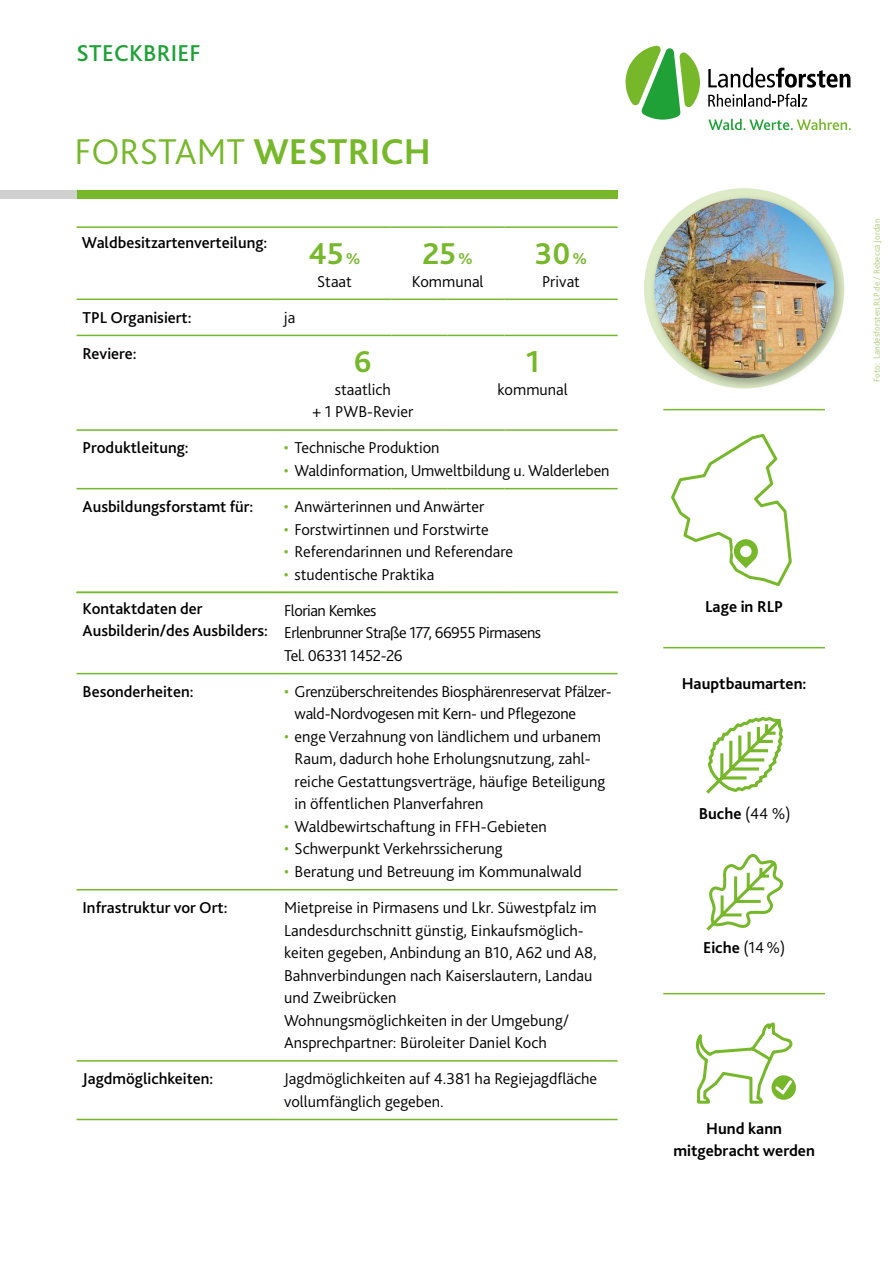
<style>
.page{position:relative;width:893px;height:1263px;background:#fff}
.page>*{position:absolute;margin:0;border:0;box-sizing:border-box;transform-origin:0 0}
.t1{font:300 37.5px "Bliss 2";color:#76b82a}
.t2{font:700 31.5px "Bliss 2";color:#76b82a}
.t3{font:500 24px "Bliss 2";letter-spacing:.01em;color:#1fa138}
.t4{font:300 16.5px/22.5px "Bliss 2";color:#000}
.t5{font:500 16.5px/22.5px "Bliss 2";color:#000}
.t6{font:300 16.5px/22.5px "Bliss 2";letter-spacing:-.02em;color:#000}
.t7{font:700 16.5px/22.5px "Bliss 2";color:#000;text-align:center}
.t8{font:300 16.5px "Bliss 2";letter-spacing:-.03em;color:#000}
.t9{font:9px "Bliss 2";color:#b6d484}
.s1{font-weight:700}
.s2{font-size:16.5px}
.s3{color:#76b82a}
.s4{font-weight:300}
</style>
<div class="page">
<svg style="left:625px;top:45px;width:75px;height:75px"></svg>
<svg style="left:708px;top:94px;width:99px;height:13px"></svg>
<svg style="left:708px;top:68px;width:142px;height:20px"></svg>
<svg style="left:708px;top:119px;width:143px;height:11px"></svg>
<div style="left:77px;top:190px;width:541px;height:9px;background:#76b82a"></div>
<div style="left:0;top:190px;width:77px;height:9px;background:#d0d0d0"></div>
<hr style="left:77px;top:226px;width:201px;height:2px;background:#76b82a">
<hr style="left:278px;top:226px;width:113px;height:2px;background:#76b82a">
<hr style="left:391px;top:226px;width:57px;height:2px;background:#76b82a">
<hr style="left:448px;top:226px;width:56px;height:2px;background:#76b82a">
<hr style="left:504px;top:226px;width:114px;height:2px;background:#76b82a">
<hr style="left:77px;top:299px;width:201px;height:1px;background:#76b82a">
<hr style="left:278px;top:299px;width:113px;height:1px;background:#76b82a">
<hr style="left:391px;top:299px;width:57px;height:1px;background:#76b82a">
<hr style="left:448px;top:299px;width:56px;height:1px;background:#76b82a">
<hr style="left:504px;top:299px;width:114px;height:1px;background:#76b82a">
<hr style="left:77px;top:335px;width:201px;height:1px;background:#76b82a">
<hr style="left:278px;top:335px;width:113px;height:1px;background:#76b82a">
<hr style="left:391px;top:335px;width:57px;height:1px;background:#76b82a">
<hr style="left:448px;top:335px;width:56px;height:1px;background:#76b82a">
<hr style="left:504px;top:335px;width:114px;height:1px;background:#76b82a">
<hr style="left:77px;top:429px;width:201px;height:2px;background:#76b82a">
<hr style="left:278px;top:429px;width:113px;height:2px;background:#76b82a">
<hr style="left:391px;top:429px;width:57px;height:2px;background:#76b82a">
<hr style="left:448px;top:429px;width:56px;height:2px;background:#76b82a">
<hr style="left:504px;top:429px;width:114px;height:2px;background:#76b82a">
<hr style="left:77px;top:488px;width:201px;height:1px;background:#76b82a">
<hr style="left:278px;top:488px;width:113px;height:1px;background:#76b82a">
<hr style="left:391px;top:488px;width:57px;height:1px;background:#76b82a">
<hr style="left:448px;top:488px;width:56px;height:1px;background:#76b82a">
<hr style="left:504px;top:488px;width:114px;height:1px;background:#76b82a">
<hr style="left:77px;top:591px;width:201px;height:2px;background:#76b82a">
<hr style="left:278px;top:591px;width:113px;height:2px;background:#76b82a">
<hr style="left:391px;top:591px;width:57px;height:2px;background:#76b82a">
<hr style="left:448px;top:591px;width:56px;height:2px;background:#76b82a">
<hr style="left:504px;top:591px;width:114px;height:2px;background:#76b82a">
<hr style="left:77px;top:673px;width:201px;height:1px;background:#76b82a">
<hr style="left:278px;top:673px;width:340px;height:1px;background:#76b82a">
<hr style="left:77px;top:889px;width:201px;height:1px;background:#76b82a">
<hr style="left:278px;top:889px;width:340px;height:1px;background:#76b82a">
<hr style="left:77px;top:1060px;width:201px;height:1px;background:#76b82a">
<hr style="left:278px;top:1060px;width:340px;height:1px;background:#76b82a">
<hr style="left:77px;top:1119px;width:201px;height:1px;background:#76b82a">
<hr style="left:278px;top:1119px;width:340px;height:1px;background:#76b82a">
<hr style="left:663px;top:993px;width:162px;height:1px;background:#76b82a">
<svg style="left:671px;top:433px;width:121px;height:153px"></svg>
<hr style="left:663px;top:409px;width:162px;height:1px;background:#76b82a">
<hr style="left:663px;top:647px;width:162px;height:1px;background:#76b82a">
<svg style="left:706px;top:853px;width:77px;height:78px"></svg>
<div style="left:650px;top:194px;width:196px;height:197px;background:#000;opacity:.3"></div>
<img style="left:654px;top:198px;width:180px;height:180px;border-radius:90px">
<svg style="left:695px;top:1022px;width:100px;height:82px"></svg>
<svg style="left:706px;top:716px;width:77px;height:78px"></svg>
<h1 class="t3" style="left:77px;top:38px;width:126px">STECKBRIEF</h1>
<h2 class="t1" style="left:75px;top:128px;width:358px">FORSTAMT <span class="s1">WESTRICH</span></h2>
<p class="t5" style="left:82px;top:231px;width:187px">Waldbesitzartenverteilung:</p>
<p class="t2" style="left:309px;top:234px;width:53px">45<span class="s2">%</span></p>
<p class="t4" style="left:317px;top:270px;width:36px">Staat</p>
<p class="t2" style="left:423px;top:234px;width:52px">25<span class="s2">%</span></p>
<p class="t4" style="left:412px;top:270px;width:73px">Kommunal</p>
<p class="t5" style="left:83px;top:306px;width:111px">TPL Organisiert:</p>
<p class="t4" style="left:284px;top:306px;width:13px">ja</p>
<p class="t5" style="left:83px;top:342px;width:55px">Reviere:</p>
<p class="t2" style="left:354px;top:342px;width:19px">6</p>
<p class="t4" style="left:312px;top:378px;width:102px;text-align:center">staatlich<br>+ 1 PWB-Revier</p>
<p class="t2" style="left:535px;top:234px;width:54px">30<span class="s2">%</span></p>
<p class="t4" style="left:542px;top:270px;width:39px">Privat</p>
<p class="t2" style="left:526px;top:342px;width:16px">1</p>
<p class="t4" style="left:498px;top:378px;width:72px">kommunal</p>
<p class="t5" style="left:83px;top:437px;width:108px">Produktleitung:</p>
<p class="t4" style="left:284px;top:437px;width:157px"><span class="s3">•</span> Technische Produktion</p>
<p class="t4" style="left:284px;top:459px;width:327px"><span class="s3">•</span> Waldinformation, Umweltbildung u. Walderleben</p>
<p class="t5" style="left:83px;top:495px;width:172px">Ausbildungsforstamt für:</p>
<p class="t4" style="left:284px;top:495px;width:202px"><span class="s3">•</span> Anwärterinnen und Anwärter</p>
<p class="t4" style="left:284px;top:518px;width:206px"><span class="s3">•</span> Forstwirtinnen und Forstwirte</p>
<p class="t4" style="left:284px;top:540px;width:231px"><span class="s3">•</span> Referendarinnen und Referendare</p>
<p class="t4" style="left:284px;top:563px;width:152px"><span class="s3">•</span> studentische Praktika</p>
<p class="t5" style="left:83px;top:597px;width:187px">Kontaktdaten der<br>Ausbilderin/des Ausbilders:</p>
<p class="t8" style="left:284px;top:600px;width:94px">Florian Kemkes</p>
<p class="t8" style="left:284px;top:623px;width:259px">Erlenbrunner Straße 177, 66955 Pirmasens</p>
<p class="t8" style="left:284px;top:645px;width:120px">Tel. 06331 1452-26</p>
<p class="t5" style="left:83px;top:680px;width:113px">Besonderheiten:</p>
<p class="t6" style="left:295px;top:680px;width:317px;text-indent:-10px"><span class="s3">•</span> Grenzüberschreitendes Biosphärenreservat Pfälzer&shy;wald-Nordvogesen mit Kern- und Pflegezone</p>
<p class="t4" style="left:295px;top:725px;width:312px;text-indent:-10px"><span class="s3">•</span> enge Verzahnung von ländlichem und urbanem Raum, dadurch hohe Erholungsnutzung, zahl&shy;reiche Gestattungsverträge, häufige Beteiligung in öffentlichen Planverfahren</p>
<p class="t4" style="left:284px;top:815px;width:264px"><span class="s3">•</span> Waldbewirtschaftung in FFH-Gebieten</p>
<p class="t4" style="left:284px;top:838px;width:220px"><span class="s3">•</span> Schwerpunkt Verkehrssicherung</p>
<p class="t4" style="left:284px;top:860px;width:299px"><span class="s3">•</span> Beratung und Betreuung im Kommunalwald</p>
<p class="t5" style="left:83px;top:896px;width:147px">Infrastruktur vor Ort:</p>
<p class="t4" style="left:284px;top:896px;width:314px">Mietpreise in Pirmasens und Lkr. Süwestpfalz im Landesdurchschnitt günstig, Einkaufsmöglich&shy;keiten gegeben, Anbindung an B10, A62 und A8, Bahnverbindungen nach Kaiserslautern, Landau und Zweibrücken<br>Wohnungsmöglichkeiten in der Umgebung/ Ansprechpartner: Büroleiter Daniel Koch</p>
<p class="t5" style="left:83px;top:1067px;width:132px">Jagdmöglichkeiten:</p>
<p class="t4" style="left:284px;top:1067px;width:314px">Jagdmöglichkeiten auf 4.381 ha Regiejagdfläche vollumfänglich gegeben.</p>
<p class="t9" style="left:871px;top:382px;width:164px;rotate:-90deg">Foto: Landesforsten.RLP.de / Rebecca Jordan</p>
<p class="t7" style="left:705px;top:596px;width:80px">Lage in RLP</p>
<p class="t7" style="left:682px;top:672px;width:126px">Hauptbaumarten:</p>
<p class="t7" style="left:699px;top:802px;width:93px">Buche <span class="s4">(44 %)</span></p>
<p class="t7" style="left:703px;top:936px;width:84px">Eiche <span class="s4">(14%)</span></p>
<p class="t7" style="left:673px;top:1117px;width:143px">Hund kann mitgebracht werden</p>
</div>
